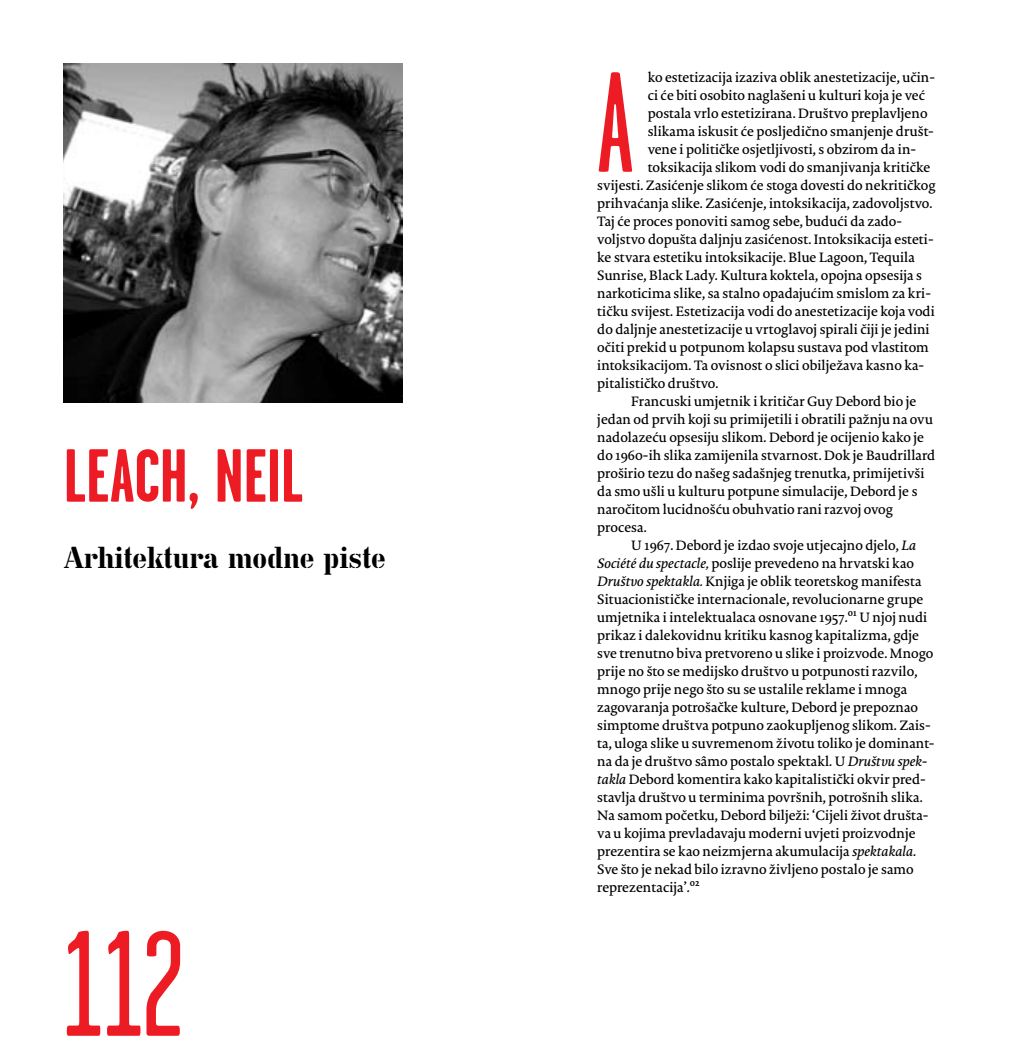
<style>
.page{position:relative;width:1021px;height:1063px;background:#fff}
.page>*{position:absolute;margin:0;border:0;box-sizing:border-box;transform-origin:0 0}
.t1{font:150px "Cinestetika";color:#ed1c24}
.t2{font:142.05px "Cinestetika";color:#ed1c24}
.t3{font:700 75px "Cinestetika";color:#ed1c24}
.t4{font:500 30px "Le Corbusier Stencil";letter-spacing:-.025em;color:#000}
.t5{font:13.5px "Porta Medium F";color:#000}
.s1{font-family:"Porta Medium Italic F"}
</style>
<div class="page">
<img style="left:64px;top:64px;width:338px;height:338px">
<h3 class="t3" style="left:64px;top:436px;width:241px">LEACH, NEIL</h3>
<h3 class="t4" style="left:64px;top:539px;width:324px">Arhitektura modne piste</h3>
<h1 class="t1" style="left:64px;top:907px;width:120px">112</h1>
<h2 class="t2" style="left:597px;top:50px;width:38px">A</h2>
<p class="t5" style="left:647px;top:69px;width:289px">ko estetizacija izaziva oblik anestetizacije, učin-</p>
<p class="t5" style="left:647px;top:87px;width:279px">ci će biti osobito naglašeni u kulturi koja je već</p>
<p class="t5" style="left:647px;top:105px;width:281px">postala vrlo estetizirana. Društvo preplavljeno</p>
<p class="t5" style="left:647px;top:123px;width:287px">slikama iskusit će posljedično smanjenje društ-</p>
<p class="t5" style="left:647px;top:141px;width:270px">vene i političke osjetljivosti, s obzirom da in-</p>
<p class="t5" style="left:647px;top:159px;width:284px">toksikacija slikom vodi do smanjivanja kritičke</p>
<p class="t5" style="left:597px;top:177px;width:340px">svijesti. Zasićenje slikom će stoga dovesti do nekritičkog</p>
<p class="t5" style="left:597px;top:195px;width:337px">prihvaćanja slike. Zasićenje, intoksikacija, zadovoljstvo.</p>
<p class="t5" style="left:597px;top:213px;width:306px">Taj će proces ponoviti samog sebe, budući da zado-</p>
<p class="t5" style="left:597px;top:231px;width:338px">voljstvo dopušta daljnju zasićenost. Intoksikacija esteti-</p>
<p class="t5" style="left:597px;top:249px;width:319px">ke stvara estetiku intoksikacije. Blue Lagoon, Tequila</p>
<p class="t5" style="left:597px;top:267px;width:326px">Sunrise, Black Lady. Kultura koktela, opojna opsesija s</p>
<p class="t5" style="left:597px;top:285px;width:335px">narkoticima slike, sa stalno opadajućim smislom za kri-</p>
<p class="t5" style="left:597px;top:303px;width:339px">tičku svijest. Estetizacija vodi do anestetizacije koja vodi</p>
<p class="t5" style="left:597px;top:321px;width:334px">do daljnje anestetizacije u vrtoglavoj spirali čiji je jedini</p>
<p class="t5" style="left:597px;top:339px;width:333px">očiti prekid u potpunom kolapsu sustava pod vlastitom</p>
<p class="t5" style="left:597px;top:357px;width:328px">intoksikacijom. Ta ovisnost o slici obilježava kasno ka-</p>
<p class="t5" style="left:597px;top:375px;width:123px">pitalističko društvo.</p>
<p class="t5" style="left:631px;top:393px;width:286px">Francuski umjetnik i kritičar Guy Debord bio je</p>
<p class="t5" style="left:597px;top:411px;width:337px">jedan od prvih koji su primijetili i obratili pažnju na ovu</p>
<p class="t5" style="left:597px;top:429px;width:328px">nadolazeću opsesiju slikom. Debord je ocijenio kako je</p>
<p class="t5" style="left:597px;top:447px;width:339px">do 1960-ih slika zamijenila stvarnost. Dok je Baudrillard</p>
<p class="t5" style="left:597px;top:465px;width:328px">proširio tezu do našeg sadašnjeg trenutka, primijetivši</p>
<p class="t5" style="left:597px;top:483px;width:322px">da smo ušli u kulturu potpune simulacije, Debord je s</p>
<p class="t5" style="left:597px;top:501px;width:297px">naročitom lucidnošću obuhvatio rani razvoj ovog</p>
<p class="t5" style="left:597px;top:519px;width:51px">procesa.</p>
<p class="t5" style="left:631px;top:537px;width:286px">U 1967. Debord je izdao svoje utjecajno djelo, <span class="s1">La</span></p>
<p class="t5" style="left:597px;top:555px;width:318px"><span class="s1">Société du spectacle,</span> poslije prevedeno na hrvatski kao</p>
<p class="t5" style="left:597px;top:573px;width:326px"><span class="s1">Društvo spektakla.</span> Knjiga je oblik teoretskog manifesta</p>
<p class="t5" style="left:597px;top:591px;width:327px">Situacionističke internacionale, revolucionarne grupe</p>
<p class="t5" style="left:597px;top:609px;width:331px">umjetnika i intelektualaca osnovane 1957.<sup>01</sup> U njoj nudi</p>
<p class="t5" style="left:597px;top:627px;width:323px">prikaz i dalekovidnu kritiku kasnog kapitalizma, gdje</p>
<p class="t5" style="left:597px;top:645px;width:337px">sve trenutno biva pretvoreno u slike i proizvode. Mnogo</p>
<p class="t5" style="left:597px;top:663px;width:322px">prije no što se medijsko društvo u potpunosti razvilo,</p>
<p class="t5" style="left:597px;top:681px;width:311px">mnogo prije nego što su se ustalile reklame i mnoga</p>
<p class="t5" style="left:597px;top:699px;width:322px">zagovaranja potrošačke kulture, Debord je prepoznao</p>
<p class="t5" style="left:597px;top:717px;width:335px">simptome društva potpuno zaokupljenog slikom. Zais-</p>
<p class="t5" style="left:597px;top:735px;width:339px">ta, uloga slike u suvremenom životu toliko je dominant-</p>
<p class="t5" style="left:597px;top:753px;width:331px">na da je društvo sâmo postalo spektakl. U <span class="s1">Društvu spek-</span></p>
<p class="t5" style="left:597px;top:771px;width:330px"><span class="s1">takla</span> Debord komentira kako kapitalistički okvir pred-</p>
<p class="t5" style="left:597px;top:789px;width:327px">stavlja društvo u terminima površnih, potrošnih slika.</p>
<p class="t5" style="left:597px;top:807px;width:333px">Na samom početku, Debord bilježi: ‘Cijeli život društa-</p>
<p class="t5" style="left:597px;top:825px;width:320px">va u kojima prevladavaju moderni uvjeti proizvodnje</p>
<p class="t5" style="left:597px;top:843px;width:320px">prezentira se kao neizmjerna akumulacija <span class="s1">spektakala</span>.</p>
<p class="t5" style="left:597px;top:861px;width:318px">Sve što je nekad bilo izravno življeno postalo je samo</p>
<p class="t5" style="left:597px;top:879px;width:104px">reprezentacija’.<sup>02</sup></p>
</div>
